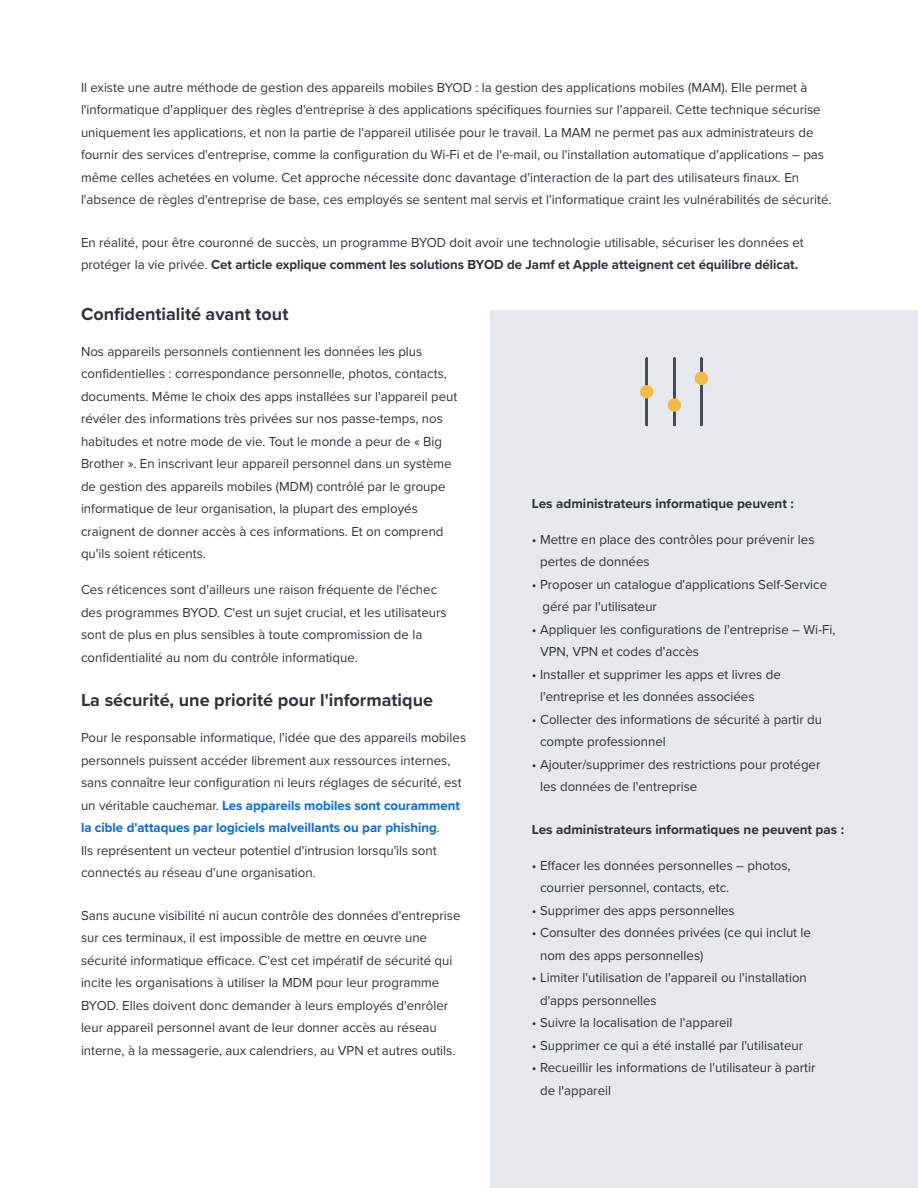
<style>
.page{position:relative;width:918px;height:1188px;background:#fff}
.page>*{position:absolute;margin:0;border:0;box-sizing:border-box;transform-origin:0 0}
.t1{font:700 18px "Proxima Nova";color:#2f343a}
.t2{font:13.5px/22.5px "Proxima Nova";color:#2f343a}
.t3{font:700 13.5px "Proxima Nova";color:#2f343a}
.s1{font-weight:700}
.s2{font-weight:700;color:#056ae6}
</style>
<div class="page">
<div style="left:491px;top:311px;width:427px;height:877px;background:#e5e8ec"></div>
<hr style="left:646px;top:398px;width:2px;height:27px;background:#454a54">
<hr style="left:646px;top:358px;width:2px;height:27px;background:#454a54">
<hr style="left:700px;top:385px;width:3px;height:40px;background:#454a54">
<hr style="left:700px;top:358px;width:3px;height:14px;background:#454a54">
<svg style="left:673px;top:412px;width:3px;height:13px"></svg>
<hr style="left:673px;top:358px;width:3px;height:40px;background:#454a54">
<div style="left:640px;top:385px;width:13px;height:13px;background:#f5ba42;border-radius:50%"></div>
<div style="left:668px;top:398px;width:13px;height:14px;background:#f5ba42;border-radius:50%"></div>
<div style="left:695px;top:372px;width:13px;height:13px;background:#f5ba42;border-radius:50%"></div>
<p class="t2" style="left:81px;top:75px;width:752px">Il existe une autre méthode de gestion des appareils mobiles BYOD : la gestion des applications mobiles (MAM). Elle permet à l'informatique d'appliquer des règles d'entreprise à des applications spécifiques fournies sur l'appareil. Cette technique sécurise uniquement les applications, et non la partie de l'appareil utilisée pour le travail. La MAM ne permet pas aux administrateurs de fournir des services d'entreprise, comme la configuration du Wi-Fi et de l'e-mail, ou l'installation automatique d'applications – pas même celles achetées en volume. Cet approche nécessite donc davantage d'interaction de la part des utilisateurs finaux. En l'absence de règles d'entreprise de base, ces employés se sentent mal servis et l'informatique craint les vulnérabilités de sécurité.</p>
<p class="t2" style="left:81px;top:231px;width:724px">En réalité, pour être couronné de succès, un programme BYOD doit avoir une technologie utilisable, sécuriser les données et protéger la vie privée. <span class="s1">Cet article explique comment les solutions BYOD de Jamf et Apple atteignent cet équilibre délicat.</span></p>
<h1 class="t1" style="left:81px;top:300px;width:209px">Confidentialité avant tout</h1>
<p class="t2" style="left:81px;top:340px;width:378px">Nos appareils personnels contiennent les données les plus confidentielles : correspondance personnelle, photos, contacts, documents. Même le choix des apps installées sur l'appareil peut révéler des informations très privées sur nos passe-temps, nos habitudes et notre mode de vie. Tout le monde a peur de « Big Brother ». En inscrivant leur appareil personnel dans un système de gestion des appareils mobiles (MDM) contrôlé par le groupe informatique de leur organisation, la plupart des employés craignent de donner accès à ces informations. Et on comprend qu'ils soient réticents.</p>
<p class="t2" style="left:81px;top:578px;width:367px">Ces réticences sont d'ailleurs une raison fréquente de l'échec des programmes BYOD. C'est un sujet crucial, et les utilisateurs sont de plus en plus sensibles à toute compromission de la confidentialité au nom du contrôle informatique.</p>
<h1 class="t1" style="left:81px;top:687px;width:354px">La sécurité, une priorité pour l'informatique</h1>
<p class="t2" style="left:81px;top:726px;width:387px">Pour le responsable informatique, l'idée que des appareils mobiles personnels puissent accéder librement aux ressources internes, sans connaître leur configuration ni leurs réglages de sécurité, est un véritable cauchemar. <span class="s2">Les appareils mobiles sont couramment la cible d'attaques par logiciels malveillants ou par phishing</span>.<br>Ils représentent un vecteur potentiel d'intrusion lorsqu'ils sont connectés au réseau d'une organisation.</p>
<p class="t2" style="left:81px;top:904px;width:381px">Sans aucune visibilité ni aucun contrôle des données d'entreprise sur ces terminaux, il est impossible de mettre en œuvre une sécurité informatique efficace. C'est cet impératif de sécurité qui incite les organisations à utiliser la MDM pour leur programme BYOD. Elles doivent donc demander à leurs employés d'enrôler leur appareil personnel avant de leur donner accès au réseau interne, à la messagerie, aux calendriers, au VPN et autres outils.</p>
<p class="t3" style="left:532px;top:493px;width:263px">Les administrateurs informatique peuvent :</p>
<p class="t2" style="left:540px;top:527px;width:276px;text-indent:-8px">• Mettre en place des contrôles pour prévenir les pertes de données</p>
<p class="t2" style="left:543px;top:572px;width:286px;text-indent:-11px">• Proposer un catalogue d'applications Self-Service géré par l'utilisateur</p>
<p class="t2" style="left:540px;top:617px;width:297px;text-indent:-8px">• Appliquer les configurations de l'entreprise – Wi-Fi,<br>VPN, VPN et codes d'accès</p>
<p class="t2" style="left:540px;top:662px;width:242px;text-indent:-8px">• Installer et supprimer les apps et livres de l'entreprise et les données associées</p>
<p class="t2" style="left:540px;top:707px;width:284px;text-indent:-8px">• Collecter des informations de sécurité à partir du compte professionnel</p>
<p class="t2" style="left:540px;top:752px;width:282px;text-indent:-8px">• Ajouter/supprimer des restrictions pour protéger les données de l'entreprise</p>
<p class="t3" style="left:532px;top:819px;width:314px">Les administrateurs informatiques ne peuvent pas :</p>
<p class="t2" style="left:540px;top:853px;width:252px;text-indent:-8px">• Effacer les données personnelles – photos, courrier personnel, contacts, etc.</p>
<p class="t2" style="left:532px;top:898px;width:204px">• Supprimer des apps personnelles</p>
<p class="t2" style="left:540px;top:921px;width:272px;text-indent:-8px">• Consulter des données privées (ce qui inclut le nom des apps personnelles)</p>
<p class="t2" style="left:540px;top:966px;width:268px;text-indent:-8px">• Limiter l'utilisation de l'appareil ou l'installation d'apps personnelles</p>
<p class="t2" style="left:532px;top:1011px;width:202px">• Suivre la localisation de l'appareil</p>
<p class="t2" style="left:532px;top:1033px;width:273px">• Supprimer ce qui a été installé par l'utilisateur</p>
<p class="t2" style="left:540px;top:1056px;width:277px;text-indent:-8px">• Recueillir les informations de l'utilisateur à partir de l'appareil</p>
</div>
